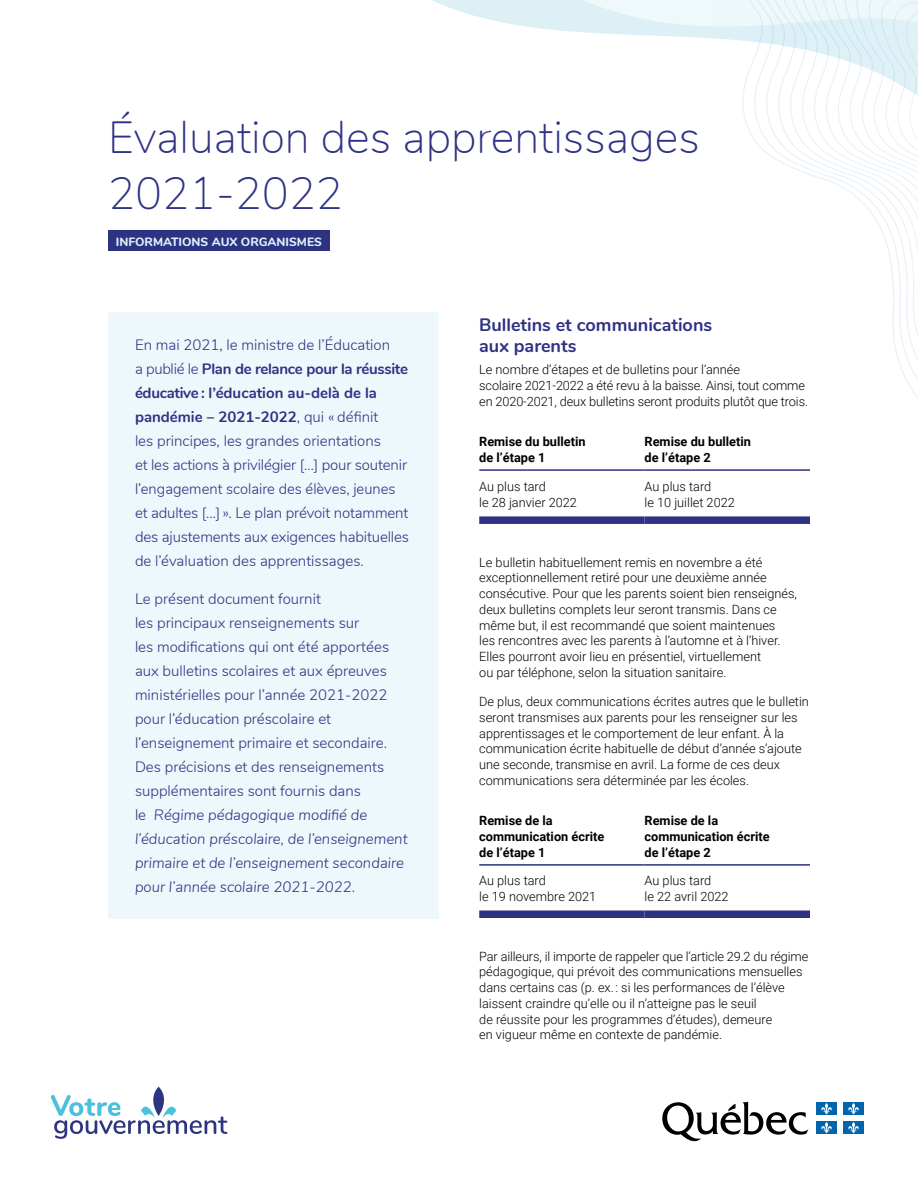
<style>
.page{position:relative;width:918px;height:1188px;background:#fff}
.page>*{position:absolute;margin:0;border:0;box-sizing:border-box;transform-origin:0 0}
.t1{font:200 45px/55.5px "Nunito";color:#2e3283}
.t2{font:700 18px/21px "Nunito";color:#2e3283}
.t3{font:300 15px/24px "Nunito";color:#2e3283}
.t4{font:300 12.75px/15.8px "Roboto";color:#000001}
.t5{font:700 12.75px/15.8px "Roboto";color:#000001}
.t6{font:800 12px "Nunito";color:#ddf0f6}
.s1{font-weight:700}
.s2{font-style:italic}
</style>
<div class="page">
<img style="left:52px;top:1087px;width:175px;height:52px">
<img style="left:662px;top:1101px;width:202px;height:41px">
<svg style="left:396px;top:0;width:147px;height:313px"></svg>
<svg style="left:543px;top:0;width:178px;height:39px"></svg>
<svg style="left:721px;top:0;width:9px;height:40px"></svg>
<svg style="left:730px;top:0;width:12px;height:41px"></svg>
<svg style="left:742px;top:0;width:13px;height:141px"></svg>
<svg style="left:755px;top:0;width:12px;height:154px"></svg>
<svg style="left:767px;top:0;width:13px;height:162px"></svg>
<svg style="left:780px;top:0;width:12px;height:168px"></svg>
<svg style="left:792px;top:0;width:12px;height:173px"></svg>
<svg style="left:804px;top:0;width:13px;height:178px"></svg>
<svg style="left:817px;top:0;width:101px;height:398px"></svg>
<hr style="left:479px;top:469px;width:166px;height:2px;background:#2e3283">
<hr style="left:645px;top:469px;width:165px;height:2px;background:#2e3283">
<div style="left:479px;top:516px;width:166px;height:8px;background:#2e3283"></div>
<div style="left:645px;top:516px;width:165px;height:8px;background:#2e3283"></div>
<hr style="left:479px;top:864px;width:166px;height:2px;background:#2e3283">
<hr style="left:645px;top:864px;width:165px;height:2px;background:#2e3283">
<div style="left:479px;top:910px;width:166px;height:8px;background:#2e3283"></div>
<div style="left:645px;top:910px;width:165px;height:8px;background:#2e3283"></div>
<div style="left:108px;top:230px;width:222px;height:21px;background:#2e3283"></div>
<div style="left:108px;top:313px;width:331px;height:606px;background:#eef7fb"></div>
<h1 class="t1" style="left:108px;top:108px;width:593px">Évaluation des apprentissages<br>2021-2022</h1>
<p class="t6" style="left:116px;top:233px;width:208px">INFORMATIONS AUX ORGANISMES</p>
<p class="t3" style="left:135px;top:332px;width:276px">En mai 2021, le ministre de l’Éducation<br>a publié le <span class="s1">Plan de relance pour la réussite éducative : l’éducation au-delà de la pandémie – 2021-2022</span>, qui « définit<br>les principes, les grandes orientations<br>et les actions à privilégier […] pour soutenir l’engagement scolaire des élèves, jeunes et adultes […] ». Le plan prévoit notamment des ajustements aux exigences habituelles de l’évaluation des apprentissages.</p>
<p class="t3" style="left:135px;top:586px;width:274px">Le présent document fournit<br>les principaux renseignements sur<br>les modifications qui ont été apportées aux bulletins scolaires et aux épreuves ministérielles pour l’année 2021-2022 pour l’éducation préscolaire et l’enseignement primaire et secondaire.<br>Des précisions et des renseignements supplémentaires sont fournis dans<br>le <span class="s2">Régime pédagogique modifié de l’éducation préscolaire, de l’enseignement primaire et de l’enseignement secondaire pour l’année scolaire 2021-2022</span>.</p>
<h2 class="t2" style="left:479px;top:313px;width:235px">Bulletins et communications aux parents</h2>
<p class="t4" style="left:479px;top:361px;width:330px">Le nombre d’étapes et de bulletins pour l’année<br>scolaire 2021-2022 a été revu à la baisse. Ainsi, tout comme en 2020-2021, deux bulletins seront produits plutôt que trois.</p>
<p class="t5" style="left:479px;top:433px;width:108px">Remise du bulletin de l’étape 1</p>
<p class="t5" style="left:645px;top:433px;width:108px">Remise du bulletin de l’étape 2</p>
<p class="t4" style="left:479px;top:478px;width:99px">Au plus tard<br>le 28 janvier 2022</p>
<p class="t4" style="left:645px;top:478px;width:92px">Au plus tard<br>le 10 juillet 2022</p>
<p class="t4" style="left:479px;top:554px;width:319px">Le bulletin habituellement remis en novembre a été exceptionnellement retiré pour une deuxième année consécutive. Pour que les parents soient bien renseignés, deux bulletins complets leur seront transmis. Dans ce même but, il est recommandé que soient maintenues<br>les rencontres avec les parents à l’automne et à l’hiver.<br>Elles pourront avoir lieu en présentiel, virtuellement<br>ou par téléphone, selon la situation sanitaire.</p>
<p class="t4" style="left:479px;top:693px;width:331px">De plus, deux communications écrites autres que le bulletin seront transmises aux parents pour les renseigner sur les apprentissages et le comportement de leur enfant. À la communication écrite habituelle de début d’année s’ajoute une seconde, transmise en avril. La forme de ces deux communications sera déterminée par les écoles.</p>
<p class="t5" style="left:479px;top:812px;width:127px">Remise de la communication écrite de l’étape 1</p>
<p class="t5" style="left:645px;top:812px;width:127px">Remise de la communication écrite de l’étape 2</p>
<p class="t4" style="left:479px;top:872px;width:119px">Au plus tard<br>le 19 novembre 2021</p>
<p class="t4" style="left:645px;top:872px;width:85px">Au plus tard<br>le 22 avril 2022</p>
<p class="t4" style="left:479px;top:948px;width:331px">Par ailleurs, il importe de rappeler que l’article 29.2 du régime pédagogique, qui prévoit des communications mensuelles dans certains cas (p. ex. : si les performances de l’élève laissent craindre qu’elle ou il n’atteigne pas le seuil<br>de réussite pour les programmes d’études), demeure<br>en vigueur même en contexte de pandémie.</p>
</div>
